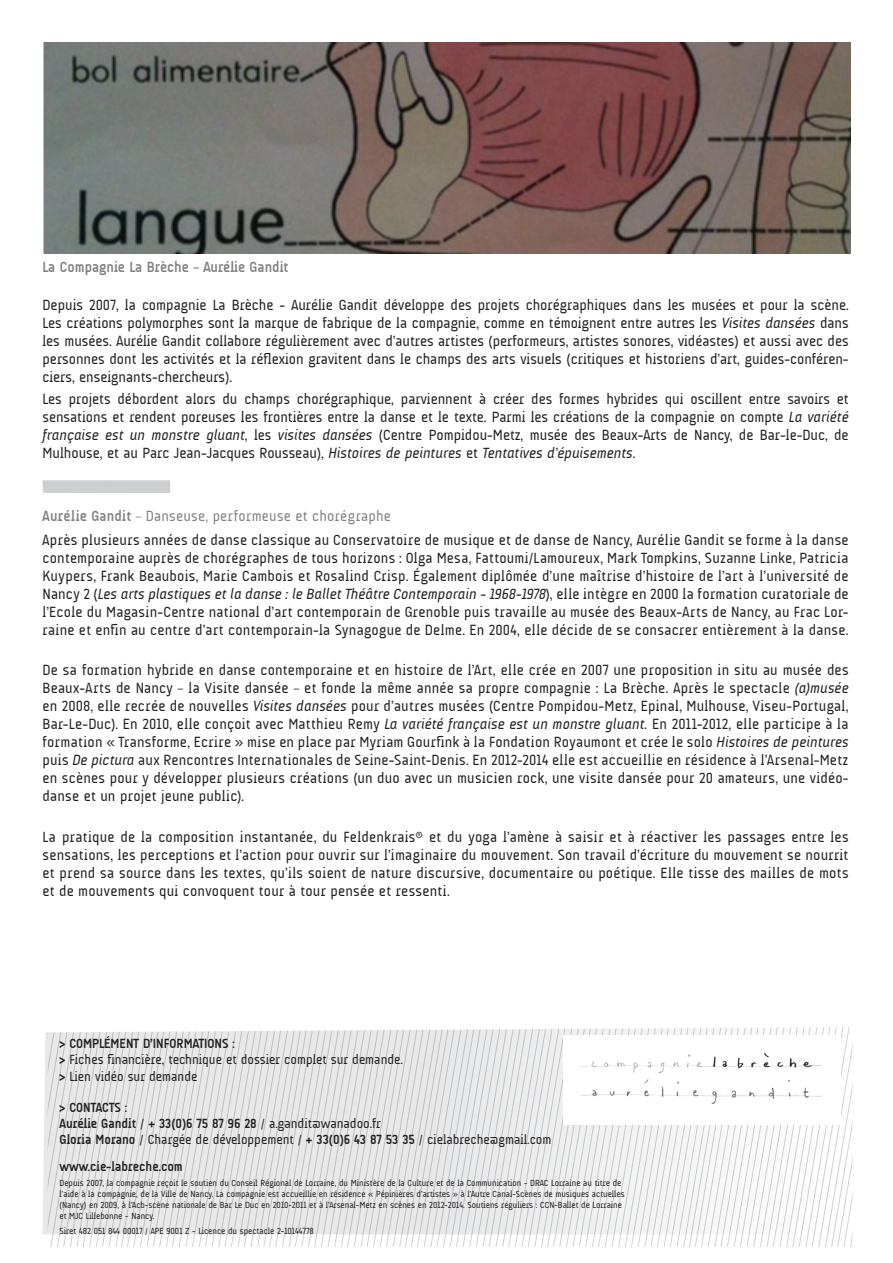
<style>
.page{position:relative;width:893px;height:1263px;background:#fff}
.page>*{position:absolute;margin:0;border:0;box-sizing:border-box;transform-origin:0 0}
.t1{font:15px/18px "A Udimat";letter-spacing:.005em;color:#231f20;text-align:justify}
.t2{font:15px "A Udimat";letter-spacing:.02em;color:#808285}
.t3{font:700 15px "A Udimat";color:#808285}
.t4{font:13.5px/16.2px "A Udimat";color:#231f20}
.t5{font:700 13.5px/16.2px "A Udimat";color:#231f20}
.t6{font:9px/10.8px "A Udimat";color:#231f20}
.s1{font-style:italic}
.s2{font-weight:700}
.s3{font-weight:400}
</style>
<div class="page">
<div style="left:43px;top:480px;width:127px;height:13px;background:#cdced0"></div>
<svg style="left:254px;top:1031px;width:7px;height:216px;background:#e2e2e3"></svg>
<svg style="left:248px;top:1031px;width:6px;height:216px"></svg>
<svg style="left:48px;top:1031px;width:200px;height:216px;background:#e2e2e4"></svg>
<svg style="left:538px;top:1029px;width:7px;height:218px;background:#e7e7e8"></svg>
<svg style="left:532px;top:1029px;width:6px;height:218px"></svg>
<svg style="left:525px;top:1029px;width:7px;height:218px;background:#e6e7e7"></svg>
<svg style="left:519px;top:1029px;width:6px;height:218px"></svg>
<svg style="left:512px;top:1029px;width:7px;height:218px;background:#e5e6e7"></svg>
<svg style="left:506px;top:1029px;width:6px;height:218px"></svg>
<svg style="left:499px;top:1029px;width:7px;height:218px;background:#e5e5e6"></svg>
<svg style="left:493px;top:1029px;width:6px;height:218px"></svg>
<svg style="left:486px;top:1029px;width:7px;height:218px;background:#e4e5e5"></svg>
<svg style="left:480px;top:1029px;width:6px;height:218px"></svg>
<svg style="left:265px;top:1029px;width:215px;height:218px;background:#e2e2e4"></svg>
<svg style="left:549px;top:1028px;width:104px;height:219px"></svg>
<svg style="left:653px;top:1027px;width:200px;height:220px"></svg>
<img style="left:43px;top:42px;width:807px;height:211px">
<img style="left:563px;top:1036px;width:277px;height:89px">
<p class="t3" style="left:43px;top:259px;width:247px">La Compagnie La Brèche – Aurélie Gandit</p>
<p class="t1" style="left:43px;top:296px;width:808px">Depuis 2007, la compagnie La Brèche - Aurélie Gandit développe des projets chorégraphiques dans les musées et pour la scène.<br>Les créations polymorphes sont la marque de fabrique de la compagnie, comme en témoignent entre autres les <span class="s1">Visites dansées</span> dans les musées. Aurélie Gandit collabore régulièrement avec d’autres artistes (performeurs, artistes sonores, vidéastes) et aussi avec des personnes dont les activités et la réflexion gravitent dans le champs des arts visuels (critiques et historiens d’art, guides-conféren&shy;ciers, enseignants-chercheurs).</p>
<p class="t1" style="left:43px;top:390px;width:808px">Les projets débordent alors du champs chorégraphique, parviennent à créer des formes hybrides qui oscillent entre savoirs et sensations et rendent poreuses les frontières entre la danse et le texte. Parmi les créations de la compagnie on compte <span class="s1">La variété française est un monstre gluant</span>, les <span class="s1">visites dansées</span> (Centre Pompidou-Metz, musée des Beaux-Arts de Nancy, de Bar-le-Duc, de Mulhouse, et au Parc Jean-Jacques Rousseau), <span class="s1">Histoires de peintures</span> et <span class="s1">Tentatives d’épuisements</span>.</p>
<p class="t2" style="left:43px;top:507px;width:350px"><span class="s2">Aurélie Gandit</span> – Danseuse, performeuse et chorégraphe</p>
<p class="t1" style="left:43px;top:531px;width:808px">Après plusieurs années de danse classique au Conservatoire de musique et de danse de Nancy, Aurélie Gandit se forme à la danse contemporaine auprès de chorégraphes de tous horizons : Olga Mesa, Fattoumi/Lamoureux, Mark Tompkins, Suzanne Linke, Patricia Kuypers, Frank Beaubois, Marie Cambois et Rosalind Crisp. Également diplômée d’une maîtrise d’histoire de l’art à l’université de Nancy 2 (<span class="s1">Les arts plastiques et la danse : le Ballet Théâtre Contemporain - 1968-1978</span>), elle intègre en 2000 la formation curatoriale de l’Ecole du Magasin-Centre national d’art contemporain de Grenoble puis travaille au musée des Beaux-Arts de Nancy, au Frac Lor&shy;raine et enfin au centre d’art contemporain-la Synagogue de Delme. En 2004, elle décide de se consacrer entièrement à la danse.</p>
<p class="t1" style="left:43px;top:661px;width:808px">De sa formation hybride en danse contemporaine et en histoire de l’Art, elle crée en 2007 une proposition in situ au musée des Beaux-Arts de Nancy – la Visite dansée – et fonde la même année sa propre compagnie : La Brèche. Après le spectacle <span class="s1">(a)musée </span>en 2008, elle recrée de nouvelles <span class="s1">Visites dansées</span> pour d’autres musées (Centre Pompidou-Metz, Epinal, Mulhouse, Viseu-Portugal, Bar-Le-Duc). En 2010, elle conçoit avec Matthieu Remy <span class="s1">La variété française est un monstre gluant.</span> En 2011-2012, elle participe à la formation « Transforme, Ecrire » mise en place par Myriam Gourfink à la Fondation Royaumont et crée le solo <span class="s1">Histoires de peintures </span>puis <span class="s1">De pictura</span> aux Rencontres Internationales de Seine-Saint-Denis. En 2012-2014 elle est accueillie en résidence à l’Arsenal-Metz en scènes pour y développer plusieurs créations (un duo avec un musicien rock, une visite dansée pour 20 amateurs, une vidéo&shy;danse et un projet jeune public).</p>
<p class="t1" style="left:43px;top:827px;width:808px">La pratique de la composition instantanée, du Feldenkrais® et du yoga l’amène à saisir et à réactiver les passages entre les sensations, les perceptions et l’action pour ouvrir sur l’imaginaire du mouvement. Son travail d’écriture du mouvement se nourrit et prend sa source dans les textes, qu’ils soient de nature discursive, documentaire ou poétique. Elle tisse des mailles de mots et de mouvements qui convoquent tour à tour pensée et ressenti.</p>
<p class="t4" style="left:60px;top:1035px;width:345px"><span class="s2">&gt; COMPLÉMENT D’INFORMATIONS :<br>&gt;</span> Fiches financière, technique et dossier complet sur demande.</p>
<p class="t4" style="left:60px;top:1068px;width:139px"><span class="s2">&gt;</span> Lien vidéo sur demande</p>
<p class="t5" style="left:60px;top:1099px;width:323px">&gt; CONTACTS :<br>Aurélie Gandit <span class="s3">/</span> + 33(0)6 75 87 96 28 <span class="s3">/ a.gandit@wanadoo.fr</span></p>
<p class="t4" style="left:60px;top:1131px;width:493px"><span class="s2">Gloria Morano</span> / Chargée de développement / <span class="s2">+ 33(0)6 43 87 53 35</span> / cielabreche@gmail.com</p>
<p class="t5" style="left:60px;top:1158px;width:125px">www.cie-labreche.com</p>
<p class="t6" style="left:60px;top:1178px;width:567px">Depuis 2007, la compagnie reçoit le soutien du Conseil Régional de Lorraine, du Ministère de la Culture et de la Communication - DRAC Lorraine au titre de l’aide à la compagnie, de la Ville de Nancy. La compagnie est accueillie en résidence « Pépinières d’artistes » à l’Autre Canal-Scènes de musiques actuelles (Nancy) en 2009, à l’Acb-scène nationale de Bar Le Duc en 2010-2011 et à l’Arsenal-Metz en scènes en 2012-2014. Soutiens réguliers : CCN-Ballet de Lorraine et MJC Lillebonne - Nancy.</p>
<p class="t6" style="left:60px;top:1225px;width:256px">Siret 482 051 844 00017 / APE 9001 Z - Licence du spectacle 2-10144778</p>
</div>
